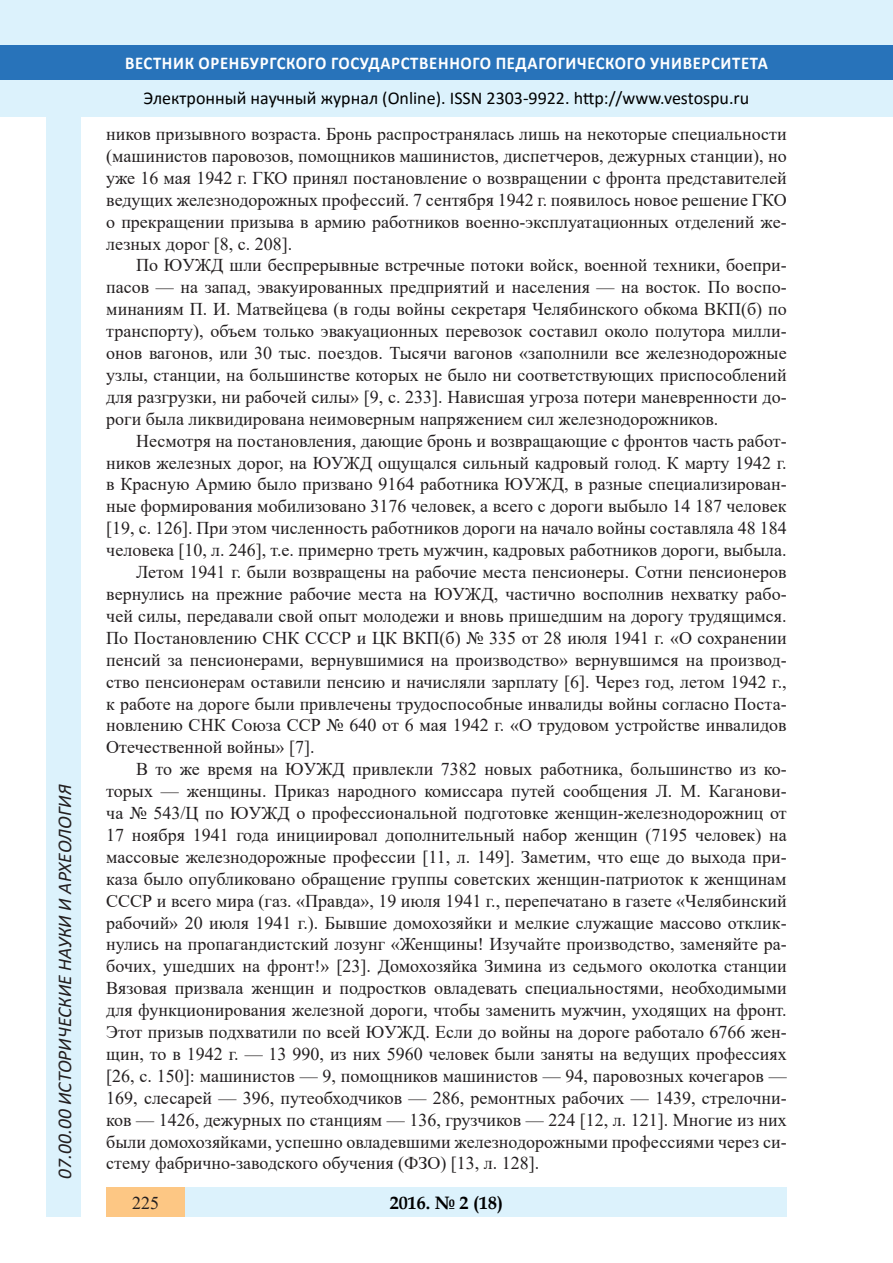
<style>
.page{position:relative;width:893px;height:1263px;background:#fff}
.page>*{position:absolute;margin:0;border:0;box-sizing:border-box;transform-origin:0 0}
.t1{font:italic 19.5px "Calibri";color:#231f20}
.Стиль2{font:18px/21.9px "Times New Roman";color:#231f20;text-align:justify}
.t2{font:18px "Calibri";color:#000}
.t3{font:700 18px "Calibri";letter-spacing:.04em;color:#fff;scale:.93 1}
.t4{font:700 18px "Book Antiqua";color:#000}
</style>
<div class="page">
<div style="left:0;top:0;width:893px;height:116px;background:#dcf2fc"></div>
<div style="left:0;top:45px;width:893px;height:34px;background:#2873ba"></div>
<div style="left:47px;top:116px;width:34px;height:1101px;background:#dcf2fc"></div>
<div style="left:106px;top:1188px;width:681px;height:29px;background:#dcf2fc"></div>
<div style="left:106px;top:1188px;width:79px;height:29px;background:#fdc784"></div>
<p class="t1" style="left:51px;top:1179px;width:395px;rotate:-90deg">07.00.00 ИСТОРИЧЕСКИЕ НАУКИ И АРХЕОЛОГИЯ</p>
<p class="t1" style="left:51px;top:1105px;width:206px;rotate:-90deg">БИОЛОГИЧЕСКИЕ НАУКИ</p>
<p class="t1" style="left:51px;top:1169px;width:11px;rotate:-90deg">3</p>
<p class="t3" style="left:125px;top:50px;width:693px">ВЕСТНИК ОРЕНБУРГСКОГО ГОСУДАРСТВЕННОГО ПЕДАГОГИЧЕСКОГО УНИВЕРСИТЕТА</p>
<p class="t2" style="left:144px;top:85px;width:607px">Электронный научный журнал (Online). ISSN 2303-9922. http://www.vestospu.ru</p>
<p class="t2" style="left:583px;top:85px;width:13px">t</p>
<p class="Стиль2" style="left:106px;top:122px;width:682px">ников призывного возраста. Бронь распространялась лишь на некоторые специальности (машинистов паровозов, помощников машинистов, диспетчеров, дежурных станции), но уже 16 мая 1942 г. ГКО принял постановление о возвращении с фронта представителей ведущих железнодорожных профессий. 7 сентября 1942 г. появилось новое решение ГКО о прекращении призыва в армию работников военно-эксплуатационных отделений же&shy;лезных дорог [8, с. 208].</p>
<p class="Стиль2" style="left:106px;top:254px;width:682px;text-indent:30px">По ЮУЖД шли беспрерывные встречные потоки войск, военной техники, боепри&shy;пасов — на запад, эвакуированных предприятий и населения — на восток. По воспо&shy;минаниям П. И. Матвейцева (в годы войны секретаря Челябинского обкома ВКП(б) по транспорту), объем только эвакуационных перевозок составил около полутора милли&shy;онов вагонов, или 30 тыс. поездов. Тысячи вагонов «заполнили все железнодорожные узлы, станции, на большинстве которых не было ни соответствующих приспособлений для разгрузки, ни рабочей силы» [9, с. 233]. Нависшая угроза потери маневренности до&shy;роги была ликвидирована неимоверным напряжением сил железнодорожников.</p>
<p class="Стиль2" style="left:106px;top:429px;width:682px;text-indent:30px">Несмотря на постановления, дающие бронь и возвращающие с фронтов часть работ&shy;ников железных дорог, на ЮУЖД ощущался сильный кадровый голод. К марту 1942 г. в Красную Армию было призвано 9164 работника ЮУЖД, в разные специализирован&shy;ные формирования мобилизовано 3176 человек, а всего с дороги выбыло 14 187 человек [19, с. 126]. При этом численность работников дороги на начало войны составляла 48 184 человека [10, л. 246], т.е. примерно треть мужчин, кадровых работников дороги, выбыла.</p>
<p class="Стиль2" style="left:106px;top:560px;width:682px;text-indent:30px">Летом 1941 г. были возвращены на рабочие места пенсионеры. Сотни пенсионеров вернулись на прежние рабочие места на ЮУЖД, частично восполнив нехватку рабо&shy;чей силы, передавали свой опыт молодежи и вновь пришедшим на дорогу трудящимся.<br>По Постановлению СНК СССР и ЦК ВКП(б) № 335 от 28 июля 1941 г. «О сохранении пенсий за пенсионерами, вернувшимися на производство» вернувшимся на производ&shy;ство пенсионерам оставили пенсию и начисляли зарплату [6]. Через год, летом 1942 г., к работе на дороге были привлечены трудоспособные инвалиды войны согласно Поста&shy;новлению СНК Союза ССР № 640 от 6 мая 1942 г. «О трудовом устройстве инвалидов Отечественной войны» [7].</p>
<p class="Стиль2" style="left:106px;top:758px;width:682px;text-indent:30px">В то же время на ЮУЖД привлекли 7382 новых работника, большинство из ко&shy;торых — женщины. Приказ народного комиссара путей сообщения Л. М. Каганови&shy;ча № 543/Ц по ЮУЖД о профессиональной подготовке женщин-железнодорожниц от 17 ноября 1941 года инициировал дополнительный набор женщин (7195 человек) на массовые железнодорожные профессии [11, л. 149]. Заметим, что еще до выхода при&shy;каза было опубликовано обращение группы советских женщин-патриоток к женщинам СССР и всего мира (газ. «Правда», 19 июля 1941 г., перепечатано в газете «Челябинский рабочий» 20 июля 1941 г.). Бывшие домохозяйки и мелкие служащие массово отклик&shy;нулись на пропагандистский лозунг «Женщины! Изучайте производство, заменяйте ра&shy;бочих, ушедших на фронт!» [23]. Домохозяйка Зимина из седьмого околотка станции Вязовая призвала женщин и подростков овладевать специальностями, необходимыми для функционирования железной дороги, чтобы заменить мужчин, уходящих на фронт.<br>Этот призыв подхватили по всей ЮУЖД. Если до войны на дороге работало 6766 жен&shy;щин, то в 1942 г. — 13 990, из них 5960 человек были заняты на ведущих профессиях [26, с. 150]: машинистов — 9, помощников машинистов — 94, паровозных кочегаров — 169, слесарей — 396, путеобходчиков — 286, ремонтных рабочих — 1439, стрелочни&shy;ков — 1426, дежурных по станциям — 136, грузчиков — 224 [12, л. 121]. Многие из них были домохозяйками, успешно овладевшими железнодорожными профессиями через си&shy;стему фабрично-заводского обучения (ФЗО) [13, л. 128].</p>
<p class="Стиль2" style="left:132px;top:1191px;width:28px">225</p>
<p class="t4" style="left:390px;top:1190px;width:115px">2016. № 2 (18)</p>
</div>
